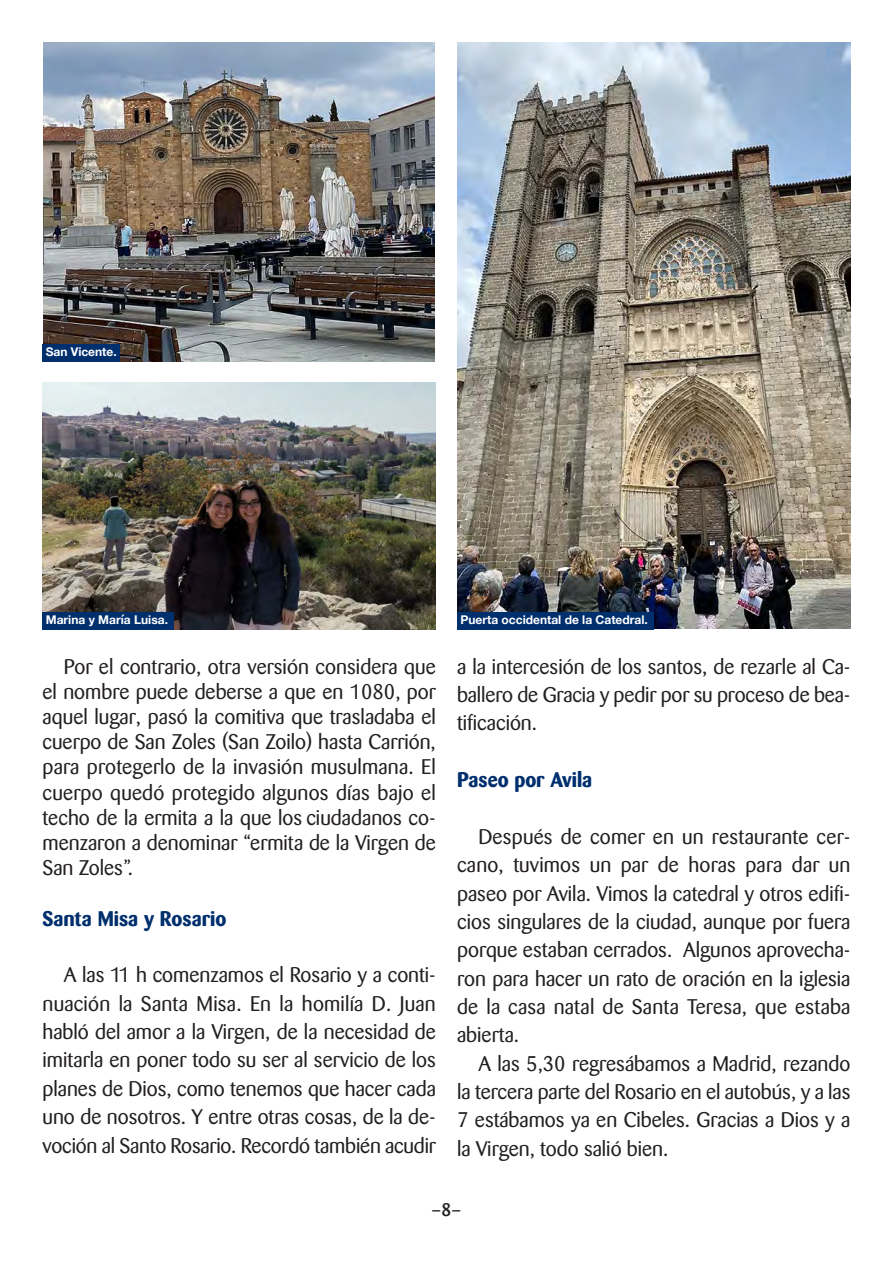
<style>
.page{position:relative;width:893px;height:1263px;background:#fff}
.page>*{position:absolute;margin:0;border:0;box-sizing:border-box;transform-origin:0 0}
.t1{font:21px/28.3px "Barmeno";color:#231f20;text-align:justify}
.t2{font:700 21px "Barmeno";color:#002f6e}
.t3{font:500 18px "Barmeno";color:#231f20}
.t4{font:700 12px "Helvetica Neue";color:#fff}
</style>
<div class="page">
<img style="left:43px;top:43px;width:392px;height:318px">
<img style="left:457px;top:43px;width:393px;height:585px">
<img style="left:43px;top:383px;width:393px;height:246px">
<div style="left:43px;top:344px;width:77px;height:17px;background:#002f6e"></div>
<div style="left:43px;top:612px;width:131px;height:17px;background:#002f6e"></div>
<div style="left:457px;top:612px;width:197px;height:17px;background:#002f6e"></div>
<p class="t4" style="left:46px;top:344px;width:72px">San Vicente.</p>
<p class="t4" style="left:46px;top:612px;width:124px">Marina y María Luisa.</p>
<p class="t4" style="left:460px;top:612px;width:189px">Puerta occidental de la Catedral.</p>
<p class="t1" style="left:43px;top:655px;width:395px;line-height:25.2px;text-indent:21px">Por el contrario, otra versión considera que el nombre puede deberse a que en 1080, por aquel lugar, pasó la comitiva que trasladaba el cuerpo de San Zoles (San Zoilo) hasta Carrión, para protegerlo de la invasión musulmana. El cuerpo quedó protegido algunos días bajo el techo de la ermita a la que los ciudadanos co&shy;menzaron a denominar “ermita de la Virgen de San Zoles”.</p>
<p class="t2" style="left:43px;top:910px;width:185px">Santa Misa y Rosario</p>
<p class="t1" style="left:43px;top:963px;width:395px;text-indent:21px">A las 11 h comenzamos el Rosario y a conti&shy;nuación la Santa Misa. En la homilía D. Juan habló del amor a la Virgen, de la necesidad de imitarla en poner todo su ser al servicio de los planes de Dios, como tenemos que hacer cada uno de nosotros. Y entre otras cosas, de la de&shy;voción al Santo Rosario. Recordó también acudir</p>
<p class="t1" style="left:457px;top:654px;width:395px">a la intercesión de los santos, de rezarle al Ca&shy;ballero de Gracia y pedir por su proceso de bea&shy;tificación.</p>
<p class="t2" style="left:457px;top:771px;width:137px">Paseo por Avila</p>
<p class="t1" style="left:457px;top:824px;width:395px;text-indent:21px">Después de comer en un restaurante cer&shy;cano, tuvimos un par de horas para dar un paseo por Avila. Vimos la catedral y otros edifi&shy;cios singulares de la ciudad, aunque por fuera porque estaban cerrados. Algunos aprovecha&shy;ron para hacer un rato de oración en la iglesia de la casa natal de Santa Teresa, que estaba abierta.</p>
<p class="t1" style="left:457px;top:1051px;width:395px;text-indent:21px">A las 5,30 regresábamos a Madrid, rezando la tercera parte del Rosario en el autobús, y a las 7 estábamos ya en Cibeles. Gracias a Dios y a la Virgen, todo salió bien.</p>
<p class="t3" style="left:431px;top:1202px;width:31px">–8–</p>
</div>
